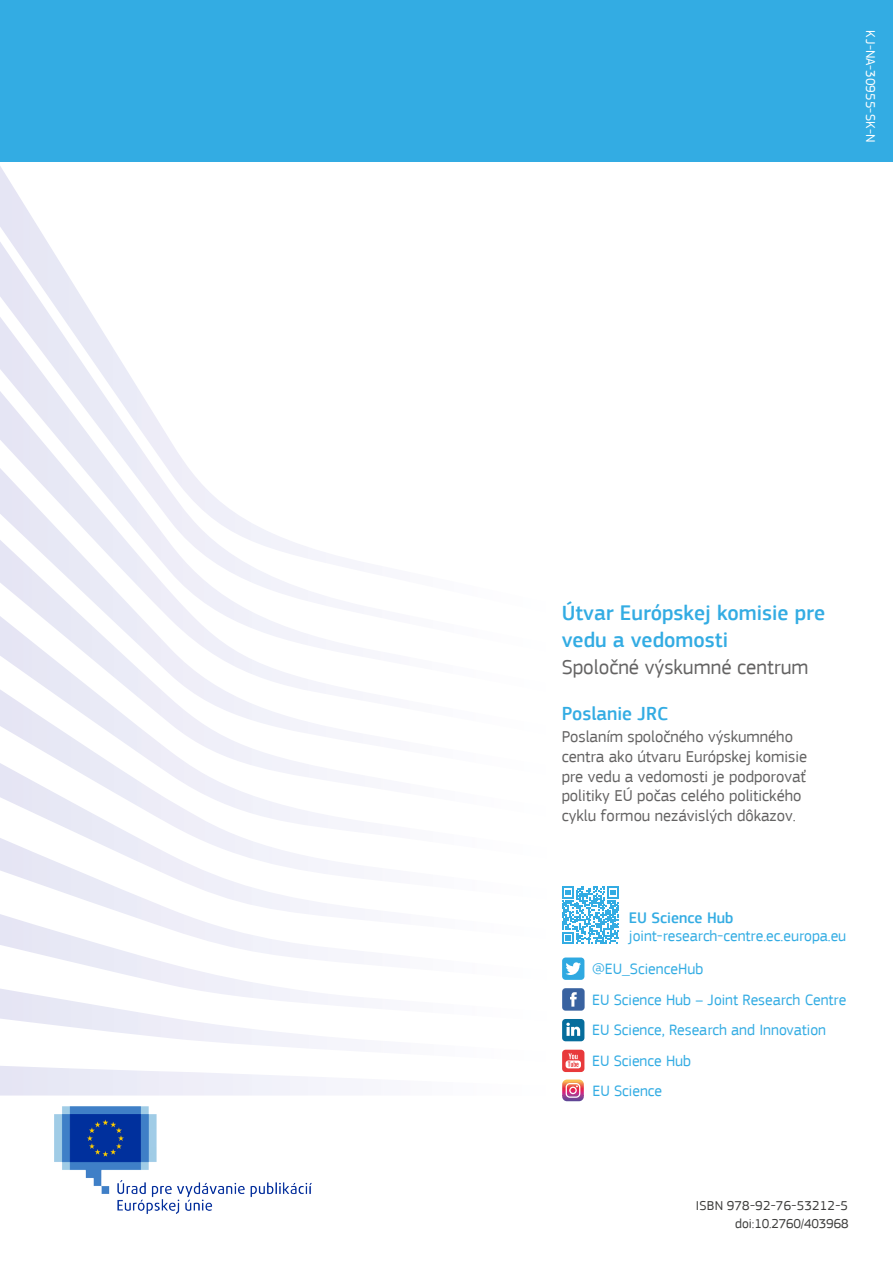
<style>
.page{position:relative;width:893px;height:1263px;background:#fff}
.page>*{position:absolute;margin:0;border:0;box-sizing:border-box;transform-origin:0 0}
.t1{font:500 21.75px/26.1px "EC Square Sans Pro";color:#33ace3}
.t2{font:21px "EC Square Sans Pro";color:#646363}
.t3{font:500 19.5px "EC Square Sans Pro";color:#33ace3}
.t4{font:16.5px/19.8px "EC Square Sans Pro";color:#646363}
.t5{font:15.75px/30.6px "EC Square Sans Pro";color:#33ace3}
.t6{font:500 15.75px "EC Square Sans Pro";color:#33ace3}
.t7{font:13.5px/18px "EC Square Sans Pro";letter-spacing:.01em;color:#3c3c3b;text-align:right}
.t8{font:13.5px "EC Square Sans Pro";letter-spacing:.015em;color:#fff}
</style>
<div class="page">
<img style="left:0;top:166px;width:47px;height:75px">
<img style="left:18px;top:736px;width:308px;height:27px">
<img style="left:0;top:763px;width:328px;height:75px">
<img style="left:0;top:241px;width:94px;height:76px">
<img style="left:0;top:317px;width:139px;height:74px">
<img style="left:0;top:391px;width:326px;height:345px">
<div style="left:0;top:0;width:893px;height:162px;background:#33ace3"></div>
<div style="left:562px;top:957px;width:22px;height:23px;background:#2fa9e1;border-radius:3px"></div>
<svg style="left:565px;top:962px;width:16px;height:13px"></svg>
<svg style="left:562px;top:988px;width:23px;height:23px"></svg>
<div style="left:562px;top:1019px;width:22px;height:22px;background:#066d9c;border-radius:3px"></div>
<svg style="left:566px;top:1023px;width:14px;height:13px"></svg>
<svg style="left:562px;top:1050px;width:22px;height:22px"></svg>
<svg style="left:562px;top:1079px;width:22px;height:22px"></svg>
<svg style="left:562px;top:886px;width:57px;height:58px"></svg>
<img style="left:54px;top:1107px;width:257px;height:106px">
<p class="t8" style="left:878px;top:30px;width:114px;rotate:90deg">KJ-NA-30955-SK-N</p>
<h1 class="t1" style="left:562px;top:601px;width:265px">Útvar Európskej komisie pre vedu a vedomosti</h1>
<p class="t2" style="left:562px;top:655px;width:248px">Spoločné výskumné centrum</p>
<p class="t3" style="left:562px;top:702px;width:108px">Poslanie JRC</p>
<p class="t4" style="left:562px;top:727px;width:247px">Poslaním spoločného výskumného centra ako útvaru Európskej komisie pre vedu a vedomosti je podporovať politiky EÚ počas celého politického cyklu formou nezávislých dôkazov.</p>
<p class="t6" style="left:629px;top:908px;width:106px">EU Science Hub</p>
<p class="t5" style="left:629px;top:920px;width:219px">joint-research-centre.ec.europa.eu</p>
<p class="t5" style="left:592px;top:953px;width:256px">@EU_ScienceHub<br>EU Science Hub – Joint Research Centre<br>EU Science, Research and Innovation<br>EU Science Hub</p>
<p class="t5" style="left:592px;top:1075px;width:71px">EU Science</p>
<p class="t7" style="left:696px;top:1197px;width:154px">ISBN 978-92-76-53212-5 doi:10.2760/403968</p>
</div>
